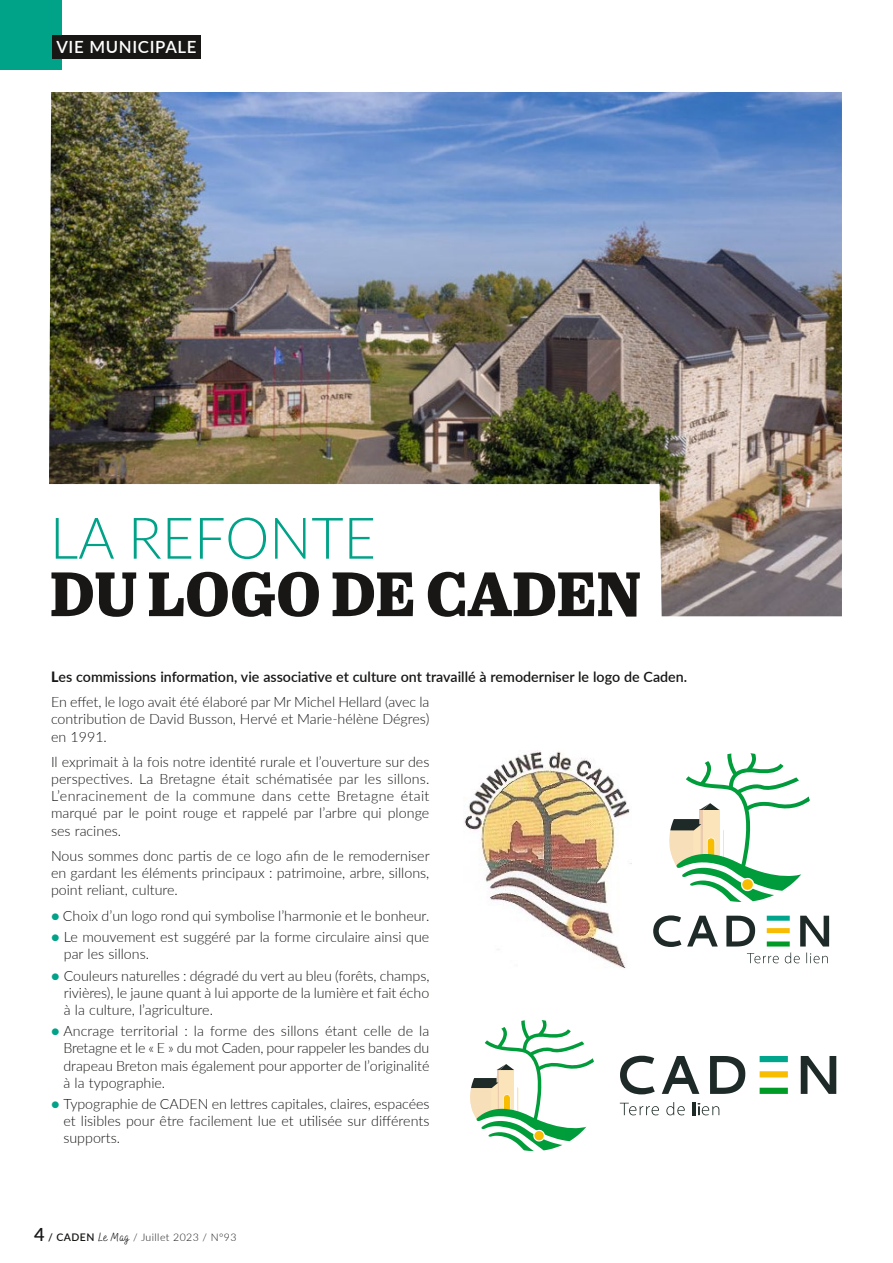
<style>
.page{position:relative;width:893px;height:1263px;background:#fff}
.page>*{position:absolute;margin:0;border:0;box-sizing:border-box;transform-origin:0 0}
.t1{font:800 62.4px "Abril Text";color:#181716}
.t2{font:300 57.45px "Lato";color:#00a288}
.t3{font:600 16.8px "Lato";letter-spacing:.04em;color:#fff}
.t4{font:300 14.25px/17.1px "Lato";color:#181716;text-align:justify}
.t5{font:600 14.25px "Lato";color:#181716}
.t6{font:300 10.5px "Lato";letter-spacing:.04em;color:#181716}
.s1{font-weight:800}
.s2{color:#00a288}
.s3{font-weight:600;font-size:18.15px}
.s4{font-weight:600}
.s5{font-family:"Bakerie Rough";font-weight:400;font-size:12px}
</style>
<div class="page">
<div style="left:0;top:0;width:62px;height:70px;background:#00a288"></div>
<div style="left:52px;top:35px;width:148px;height:23px;background:#181716"></div>
<img style="left:49px;top:92px;width:793px;height:524px">
<img style="left:464px;top:750px;width:167px;height:218px">
<svg style="left:470px;top:1020px;width:124px;height:131px"></svg>
<svg style="left:620px;top:1056px;width:35px;height:38px"></svg>
<svg style="left:662px;top:1056px;width:37px;height:38px"></svg>
<svg style="left:710px;top:1056px;width:35px;height:38px"></svg>
<svg style="left:760px;top:1088px;width:28px;height:6px"></svg>
<svg style="left:760px;top:1056px;width:28px;height:6px"></svg>
<svg style="left:760px;top:1071px;width:28px;height:6px"></svg>
<svg style="left:801px;top:1056px;width:35px;height:38px"></svg>
<svg style="left:620px;top:1103px;width:39px;height:12px"></svg>
<svg style="left:666px;top:1102px;width:19px;height:13px"></svg>
<svg style="left:693px;top:1102px;width:26px;height:13px"></svg>
<svg style="left:653px;top:915px;width:28px;height:32px"></svg>
<svg style="left:687px;top:916px;width:31px;height:30px"></svg>
<svg style="left:726px;top:916px;width:29px;height:30px"></svg>
<svg style="left:767px;top:941px;width:23px;height:5px"></svg>
<svg style="left:767px;top:916px;width:23px;height:5px"></svg>
<svg style="left:767px;top:928px;width:23px;height:5px"></svg>
<svg style="left:800px;top:916px;width:29px;height:30px"></svg>
<svg style="left:669px;top:753px;width:141px;height:149px"></svg>
<svg style="left:747px;top:952px;width:81px;height:11px"></svg>
<p class="t3" style="left:56px;top:35px;width:142px">VIE MUNICIPALE</p>
<p class="t2" style="left:50px;top:498px;width:327px">LA REFONTE</p>
<p class="t1" style="left:50px;top:548px;width:592px">DU LOGO DE CADEN</p>
<p class="t5" style="left:51px;top:666px;width:638px"><span class="s1">L</span>es commissions information, vie associative et culture ont travaillé à remoderniser le logo de Caden.</p>
<p class="t4" style="left:51px;top:693px;width:380px">En effet, le logo avait été élaboré par Mr Michel Hellard (avec la contribution de David Busson, Hervé et Marie-hélène Dégres) en 1991.</p>
<p class="t4" style="left:51px;top:753px;width:380px">Il exprimait à la fois notre identité rurale et l’ouverture sur des perspectives. La Bretagne était schématisée par les sillons.<br>L’enracinement de la commune dans cette Bretagne était marqué par le point rouge et rappelé par l’arbre qui plonge ses racines.</p>
<p class="t4" style="left:51px;top:847px;width:380px">Nous sommes donc partis de ce logo afin de le remoderniser en gardant les éléments principaux : patrimoine, arbre, sillons, point reliant, culture.</p>
<p class="t4" style="left:51px;top:907px;width:380px"><span class="s2">●</span> Choix d’un logo rond qui symbolise l’harmonie et le bonheur.</p>
<p class="t4" style="left:64px;top:928px;width:367px;text-indent:-13px"><span class="s2">●</span> Le mouvement est suggéré par la forme circulaire ainsi que par les sillons.</p>
<p class="t4" style="left:64px;top:967px;width:367px;text-indent:-13px"><span class="s2">●</span> Couleurs naturelles : dégradé du vert au bleu (forêts, champs, rivières), le jaune quant à lui apporte de la lumière et fait écho à la culture, l’agriculture.</p>
<p class="t4" style="left:63px;top:1022px;width:368px;text-indent:-12px"><span class="s2">●</span> Ancrage territorial : la forme des sillons étant celle de la Bretagne et le « E » du mot Caden, pour rappeler les bandes du drapeau Breton mais également pour apporter de l’originalité à la typographie.</p>
<p class="t4" style="left:63px;top:1095px;width:368px;text-indent:-12px"><span class="s2">●</span> Typographie de CADEN en lettres capitales, claires, espacées et lisibles pour être facilement lue et utilisée sur différents supports.</p>
<p class="t6" style="left:34px;top:1230px;width:204px"><span class="s3">4</span> <span class="s4">/ CADEN</span> <span class="s5">Le Mag</span> / Juillet 2023 / N°93</p>
</div>
